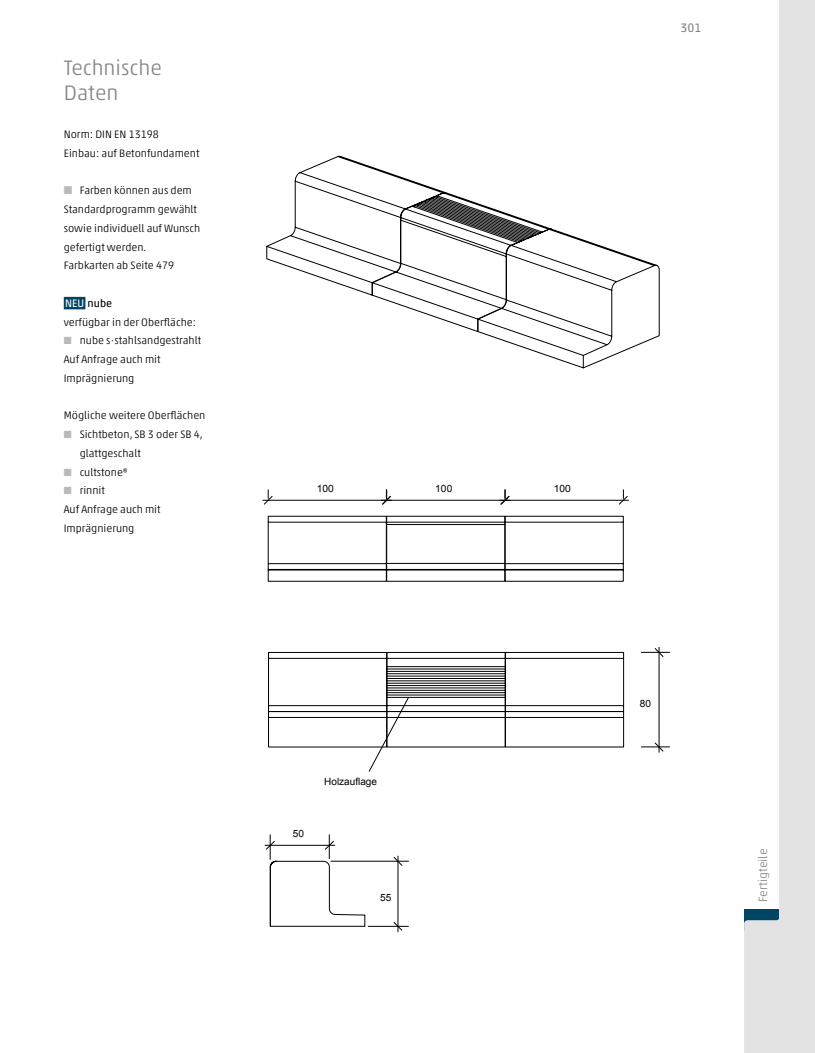
<style>
.page{position:relative;width:815px;height:1053px;background:#fff}
.page>*{position:absolute;margin:0;border:0;box-sizing:border-box;transform-origin:0 0}
.t1{font:300 21.25px/25px "Akko Std";color:#878786}
.t2{font:12.5px "Akko Std";color:#878786}
.t3{font:300 12.25px "Akko Std";color:#878786}
.t4{font:300 11px/18.8px "Akko Std";color:#000}
.t5{font:10px "Arial";color:#000}
.s1{color:#bab9bc}
.s2{font-weight:400;color:#fff}
.s3{font-weight:400}
</style>
<div class="page">
<div style="left:64px;top:297px;width:21px;height:12px;background:#046"></div>
<hr style="left:659px;top:652px;width:1px;height:94px;background:#000">
<svg style="left:641px;top:647px;width:29px;height:10px"></svg>
<svg style="left:641px;top:742px;width:29px;height:10px"></svg>
<svg style="left:268px;top:651px;width:356px;height:120px"></svg>
<hr style="left:368px;top:926px;width:40px;height:1px;background:#000">
<hr style="left:331px;top:860px;width:77px;height:1px;background:#000">
<hr style="left:398px;top:861px;width:1px;height:65px;background:#000">
<svg style="left:394px;top:921px;width:8px;height:10px"></svg>
<svg style="left:394px;top:856px;width:8px;height:9px"></svg>
<svg style="left:265px;top:834px;width:100px;height:92px"></svg>
<svg style="left:266px;top:155px;width:394px;height:214px"></svg>
<svg style="left:372px;top:219px;width:135px;height:113px"></svg>
<svg style="left:268px;top:515px;width:356px;height:67px"></svg>
<hr style="left:268px;top:500px;width:118px;height:1px;background:#000">
<svg style="left:263px;top:489px;width:10px;height:15px"></svg>
<hr style="left:387px;top:500px;width:118px;height:1px;background:#000">
<svg style="left:381px;top:489px;width:10px;height:15px"></svg>
<hr style="left:505px;top:500px;width:118px;height:1px;background:#000">
<svg style="left:500px;top:489px;width:10px;height:15px"></svg>
<svg style="left:619px;top:489px;width:9px;height:15px"></svg>
<svg style="left:744px;top:0;width:36px;height:1052px"></svg>
<div style="left:780px;top:0;width:35px;height:1052px;background:#e3e3e3"></div>
<h1 class="t1" style="left:64px;top:55px;width:100px">Technische<br>Daten</h1>
<p class="t4" style="left:64px;top:125px;width:137px">Norm: DIN EN 13198<br>Einbau: auf Betonfundament</p>
<p class="t4" style="left:64px;top:181px;width:138px"><span class="s1">■</span> Farben können aus dem<br>Standardprogramm gewählt sowie individuell auf Wunsch gefertigt werden.<br>Farbkarten ab Seite 479</p>
<p class="t4" style="left:64px;top:293px;width:134px"><span class="s2">NEU</span> <span class="s3">nube<br></span>verfügbar in der Oberfläche:</p>
<p class="t4" style="left:64px;top:331px;width:139px"><span class="s1">■</span> nube s·stahlsandgestrahlt<br>Auf Anfrage auch mit<br>Imprägnierung</p>
<p class="t4" style="left:64px;top:406px;width:143px">Mögliche weitere Oberflächen</p>
<p class="t4" style="left:80px;top:425px;width:124px;text-indent:-16px"><span class="s1">■</span> Sichtbeton, SB 3 oder SB 4, glattgeschalt</p>
<p class="t4" style="left:64px;top:462px;width:66px"><span class="s1">■</span> cultstone®</p>
<p class="t4" style="left:64px;top:481px;width:98px"><span class="s1">■</span> rinnit<br>Auf Anfrage auch mit<br>Imprägnierung</p>
<p class="t2" style="left:681px;top:20px;width:22px">301</p>
<p class="t5" style="left:317px;top:482px;width:19px">100</p>
<p class="t5" style="left:435px;top:482px;width:19px">100</p>
<p class="t5" style="left:554px;top:482px;width:19px">100</p>
<p class="t5" style="left:293px;top:827px;width:13px">50</p>
<p class="t5" style="left:324px;top:774px;width:54px">Holzauflage</p>
<p class="t5" style="left:380px;top:890px;width:13px">55</p>
<p class="t5" style="left:640px;top:696px;width:13px">80</p>
<p class="t3" style="left:756px;top:902px;width:55px;rotate:-90deg">Fertigteile</p>
</div>
